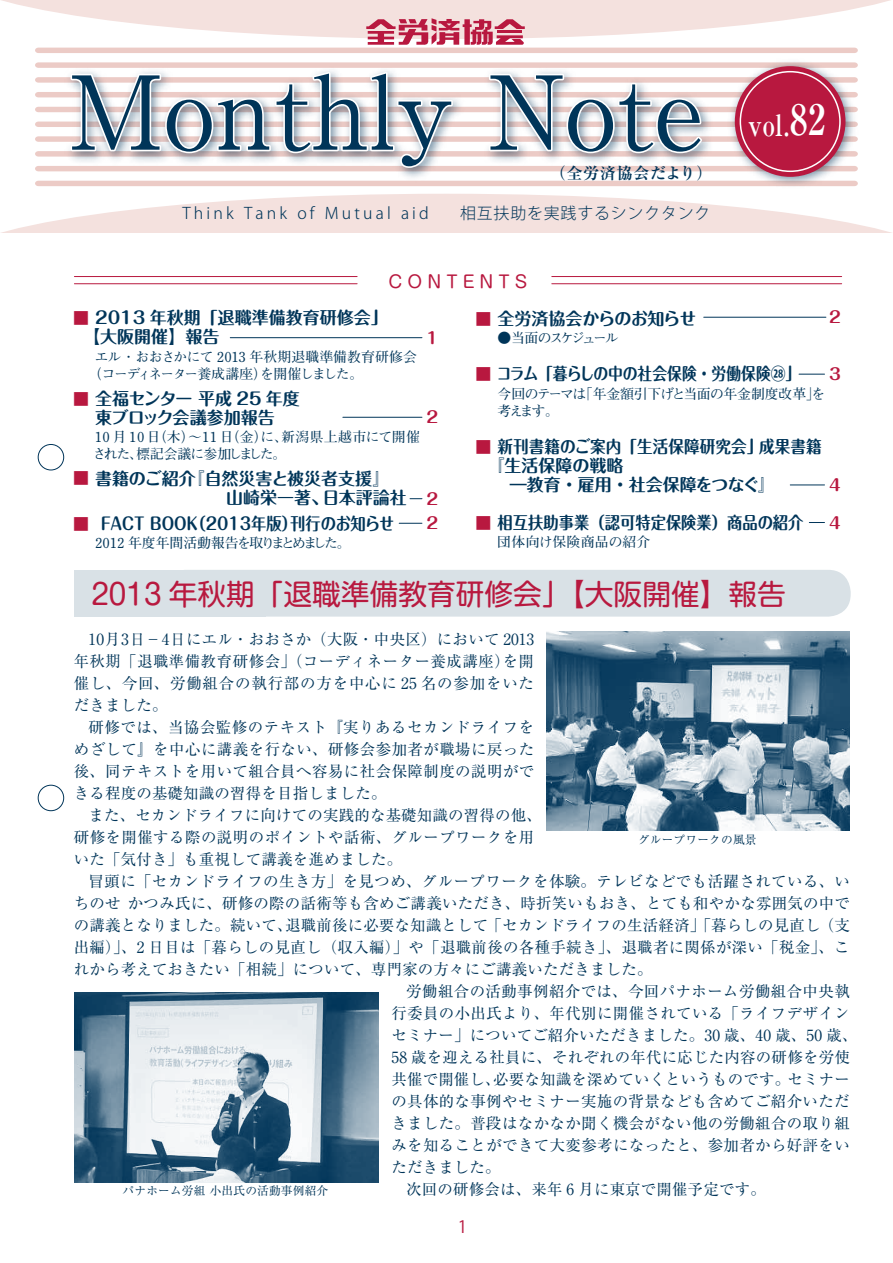
<style>
.page{position:relative;width:893px;height:1263px;background:#fff}
.page>*{position:absolute;margin:0;border:0;box-sizing:border-box;transform-origin:0 0}
.t1{font:101.7px "Ryumin Pro";color:#003559}
.t2{font:700 29.25px "Ryumin Pro";color:#fff;scale:.83 1}
.t3{font:28.65px "Shin M Go Pro";color:#b8193f}
.t4{font:700 16.95px/19px "Maru Fo Pro";color:#003559;text-align:center}
.t5{font:700 16.95px "Maru Fo Pro";color:#003559;scale:.9 1}
.t6{font:700 16.95px/19px "Maru Fo Pro";color:#003559;scale:.92 1}
.t7{font:700 16.95px "Maru Fo Pro";color:#003559;scale:.87 1}
.t8{font:16.95px "Shin M Go Pro";letter-spacing:.3em;color:#b8183f}
.t9{font:16.95px "Koz Go Pro";color:#b8193f}
.t10{font:300 15.9px "Koz Go Pro";letter-spacing:.2em;color:#003559}
.t11{font:300 15.9px "Koz Go Pro";letter-spacing:.05em;color:#003559}
.t12{font:700 15.9px "Ryumin Pro";letter-spacing:.05em;color:#003559}
.t13{font:700 15.9px "Maru Fo Pro";color:#b8183f}
.t14{font:15.45px/22px "Ryumin Pro";letter-spacing:.025em;color:#003559;text-align:justify}
.t15{font:700 13.8px/17px "Futo Min A101 Pro";letter-spacing:-.03em;color:#003559}
.t16{font:700 13.8px/17px "Futo Min A101 Pro";color:#003559}
.t17{font:700 13.8px "Futo Min A101 Pro";letter-spacing:.03em;color:#003559}
.t18{font:700 13.8px "Futo Min A101 Pro";letter-spacing:-.17em;color:#003559}
.t19{font:11.7px "Ryumin Pro";letter-spacing:.015em;color:#003559}
.s1{font-size:41.85px}
.s2{font-size:15.9px;color:#b8183f}
.s3{font-family:"Koz Go Pro"}
</style>
<div class="page">
<svg style="left:5px;top:194px;width:883px;height:38px"></svg>
<svg style="left:35px;top:181px;width:689px;height:5px"></svg>
<img style="left:58px;top:171px;width:663px;height:15px">
<svg style="left:35px;top:62px;width:689px;height:109px"></svg>
<svg style="left:1px;top:0;width:890px;height:53px"></svg>
<img style="left:724px;top:62px;width:134px;height:125px">
<div style="left:735px;top:66px;width:110px;height:111px;background:#b8183f;border-radius:50%"></div>
<div style="left:740px;top:71px;width:101px;height:101px;border:2px solid #fff;border-radius:50%"></div>
<div style="left:38px;top:785px;width:26px;height:26px;border:1px solid #003559;border-radius:50%"></div>
<hr style="left:552px;top:276px;width:290px;height:1px;background:#b8183f">
<hr style="left:552px;top:283px;width:290px;height:1px;background:#b8183f">
<hr style="left:74px;top:276px;width:283px;height:1px;background:#b8183f">
<hr style="left:74px;top:283px;width:283px;height:1px;background:#b8183f">
<div style="left:38px;top:444px;width:26px;height:26px;border:1px solid #003559;border-radius:50%"></div>
<svg style="left:799px;top:374px;width:25px;height:1px"></svg>
<hr style="left:343px;top:417px;width:79px;height:1px;background:#003559">
<svg style="left:809px;top:522px;width:15px;height:1px"></svg>
<hr style="left:790px;top:485px;width:34px;height:1px;background:#003559">
<svg style="left:410px;top:498px;width:12px;height:1px"></svg>
<svg style="left:399px;top:523px;width:23px;height:1px"></svg>
<hr style="left:704px;top:317px;width:122px;height:1px;background:#003559">
<hr style="left:230px;top:337px;width:192px;height:1px;background:#003559">
<div style="left:163px;top:570px;width:688px;height:47px;background:#d9e1e6;border-radius:22px"></div>
<div style="left:75px;top:570px;width:191px;height:47px;background:#d9e1e6"></div>
<img style="left:547px;top:631px;width:303px;height:199px">
<img style="left:74px;top:992px;width:305px;height:190px">
<h1 class="t1" style="left:68px;top:32px;width:638px">Monthly Note</h1>
<p class="t12" style="left:550px;top:160px;width:164px">（全労済協会だより）</p>
<p class="t10" style="left:182px;top:202px;width:248px">Think Tank of Mutual aid</p>
<p class="t11" style="left:460px;top:202px;width:252px">相互扶助を実践するシンクタンク</p>
<p class="t8" style="left:388px;top:268px;width:141px">CONTENTS</p>
<h2 class="t2" style="left:748px;top:102px;width:94px">vol.<span class="s1">82</span></h2>
<p class="t4" style="left:73px;top:306px;width:316px"><span class="s2">■</span> 2013 年秋期「退職準備教育研修会」</p>
<p class="t13" style="left:829px;top:305px;width:13px">2</p>
<p class="t4" style="left:83px;top:325px;width:138px">【大阪開催】報告</p>
<p class="t13" style="left:426px;top:325px;width:13px">1</p>
<p class="t15" style="left:88px;top:347px;width:331px;text-indent:7px">エル・おおさかにて 2013 年秋期退職準備教育研修会（コーディネーター養成講座）を開催しました。</p>
<p class="t4" style="left:476px;top:307px;width:222px"><span class="s2">■</span> 全労済協会からのお知らせ</p>
<p class="t18" style="left:498px;top:327px;width:123px">●当面のスケジュール</p>
<p class="t7" style="left:476px;top:360px;width:375px"><span class="s2">■</span> コラム「暮らしの中の社会保険・労働保険<span class="s3">㉘</span>」</p>
<p class="t15" style="left:498px;top:384px;width:329px">今回のテーマは「年金額引下げと当面の年金制度改革」を考えます。</p>
<p class="t13" style="left:829px;top:362px;width:13px">3</p>
<p class="t4" style="left:73px;top:387px;width:228px"><span class="s2">■</span> 全福センター 平成 25 年度東ブロック会議参加報告</p>
<p class="t16" style="left:92px;top:427px;width:329px">10 月 10 日（木）～11 日（金）に、新潟県上越市にて開催された、標記会議に参加しました。</p>
<p class="t13" style="left:426px;top:405px;width:13px">2</p>
<p class="t6" style="left:488px;top:435px;width:365px;text-indent:-12px"><span class="s2">■</span> 新刊書籍のご案内「生活保障研究会」成果書籍『生活保障の戦略</p>
<p class="t4" style="left:73px;top:467px;width:318px"><span class="s2">■</span> 書籍のご紹介『自然災害と被災者支援』</p>
<p class="t4" style="left:476px;top:473px;width:301px">　　―教育・雇用・社会保障をつなぐ』</p>
<p class="t13" style="left:829px;top:472px;width:13px">4</p>
<p class="t4" style="left:73px;top:486px;width:367px">　　　　　　　　　山崎栄一著、日本評論社 <span class="s2">2</span></p>
<p class="t5" style="left:73px;top:510px;width:359px"><span class="s2">■</span> FACT BOOK（2013年版）刊行のお知らせ</p>
<p class="t16" style="left:95px;top:533px;width:257px">2012 年度年間活動報告を取りまとめました。</p>
<p class="t5" style="left:476px;top:509px;width:366px"><span class="s2">■</span> 相互扶助事業（認可特定保険業）商品の紹介</p>
<p class="t17" style="left:497px;top:531px;width:155px">団体向け保険商品の紹介</p>
<p class="t13" style="left:829px;top:510px;width:13px">4</p>
<p class="t13" style="left:426px;top:511px;width:13px">2</p>
<h3 class="t3" style="left:91px;top:571px;width:696px">2013 年秋期「退職準備教育研修会」【大阪開催】報告</h3>
<p class="t14" style="left:74px;top:627px;width:462px;text-indent:15px">10月3日−4日にエル・おおさか（大阪・中央区）において 2013年秋期「退職準備教育研修会」（コーディネーター養成講座）を開催し、今回、労働組合の執行部の方を中心に 25 名の参加をいただきました。</p>
<p class="t14" style="left:74px;top:715px;width:462px;text-indent:15px">研修では、当協会監修のテキスト『実りあるセカンドライフをめざして』を中心に講義を行ない、研修会参加者が職場に戻った後、同テキストを用いて組合員へ容易に社会保障制度の説明ができる程度の基礎知識の習得を目指しました。</p>
<p class="t14" style="left:74px;top:803px;width:470px;text-align:left;text-indent:15px">また、セカンドライフに向けての実践的な基礎知識の習得の他、研修を開催する際の説明のポイントや話術、グループワークを用いた「気付き」も重視して講義を進めました。</p>
<p class="t14" style="left:89px;top:869px;width:763px">冒頭に「セカンドライフの生き方」を見つめ、グループワークを体験。テレビなどでも活躍されている、い</p>
<p class="t14" style="left:74px;top:891px;width:778px">ちのせ かつみ氏に、研修の際の話術等も含めご講義いただき、時折笑いもおき、とても和やかな雰囲気の中で</p>
<p class="t14" style="left:74px;top:913px;width:777px">の講義となりました。続いて、退職前後に必要な知識として「セカンドライフの生活経済」「暮らしの見直し（支</p>
<p class="t14" style="left:74px;top:935px;width:777px">出編）」、2 日目は「暮らしの見直し（収入編）」や「退職前後の各種手続き」、退職者に関係が深い「税金」、こ</p>
<p class="t14" style="left:74px;top:957px;width:580px">れから考えておきたい「相続」について、専門家の方々にご講義いただきました。</p>
<p class="t14" style="left:406px;top:979px;width:445px">労働組合の活動事例紹介では、今回パナホーム労働組合中央執</p>
<p class="t14" style="left:391px;top:1001px;width:460px">行委員の小出氏より、年代別に開催されている「ライフデザイン</p>
<p class="t14" style="left:391px;top:1023px;width:467px">セミナー」についてご紹介いただきました。30 歳、40 歳、50 歳、</p>
<p class="t14" style="left:391px;top:1045px;width:460px">58 歳を迎える社員に、それぞれの年代に応じた内容の研修を労使</p>
<p class="t14" style="left:391px;top:1067px;width:460px">共催で開催し、必要な知識を深めていくというものです。セミナー</p>
<p class="t14" style="left:391px;top:1089px;width:460px">の具体的な事例やセミナー実施の背景なども含めてご紹介いただ</p>
<p class="t14" style="left:391px;top:1111px;width:460px">きました。普段はなかなか聞く機会がない他の労働組合の取り組</p>
<p class="t14" style="left:391px;top:1133px;width:460px">みを知ることができて大変参考になったと、参加者から好評をい</p>
<p class="t14" style="left:391px;top:1155px;width:111px">ただきました。</p>
<p class="t14" style="left:406px;top:1177px;width:361px">次回の研修会は、来年 6 月に東京で開催予定です。</p>
<p class="t19" style="left:638px;top:830px;width:120px">グループワークの風景</p>
<p class="t19" style="left:123px;top:1182px;width:207px">パナホーム労組 小出氏の活動事例紹介</p>
<p class="t9" style="left:458px;top:1215px;width:11px">1</p>
</div>
